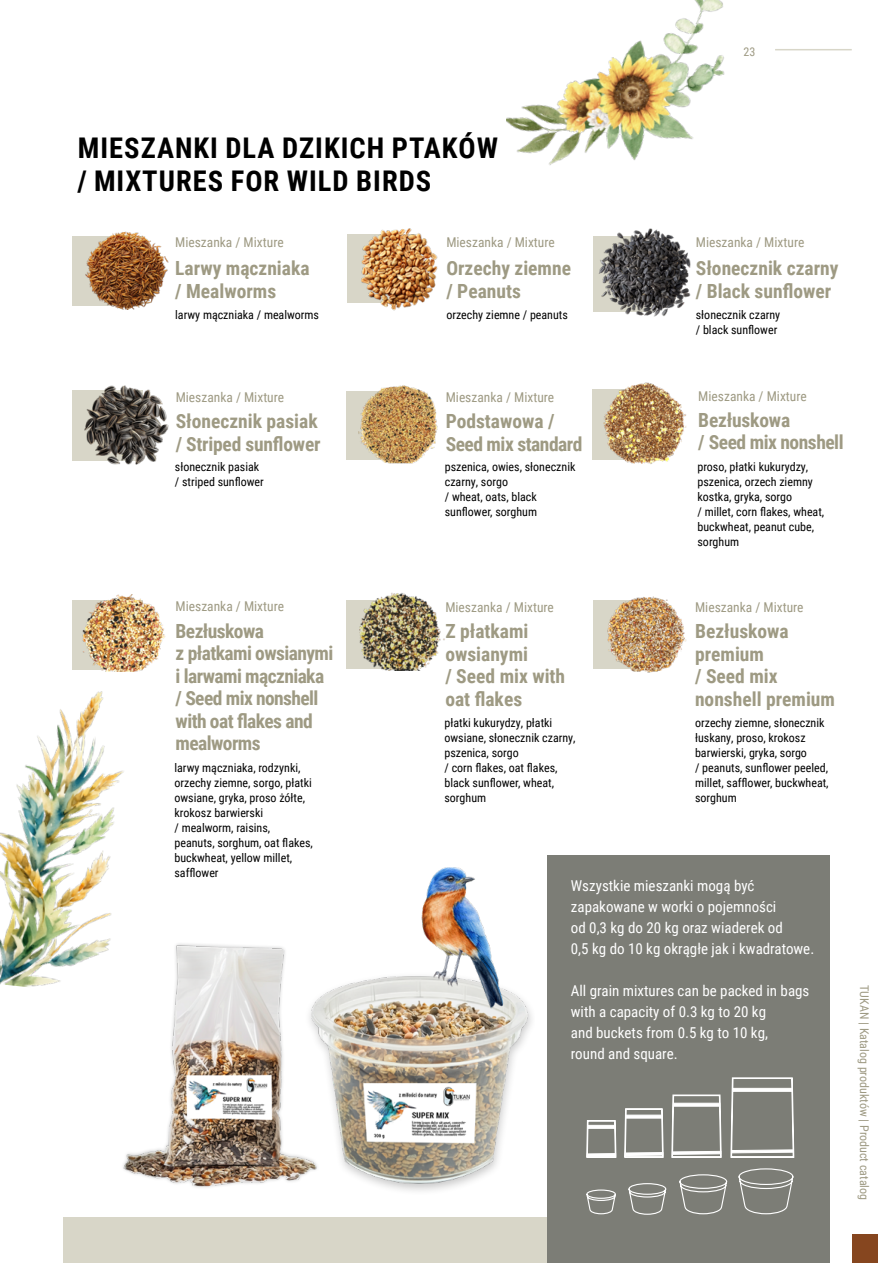
<style>
.page{position:relative;width:893px;height:1263px;background:#fff}
.page>*{position:absolute;margin:0;border:0;box-sizing:border-box;transform-origin:0 0}
.t1{font:700 28.5px/33px "Roboto Condensed";letter-spacing:.035em;color:#000}
.t2{font:700 19.5px/22.5px "Roboto Condensed";color:#9e9a83}
.t3{font:700 19.5px/22.5px "Roboto Condensed";letter-spacing:-.03em;color:#9e9a83}
.t4{font:700 19.5px/22.5px "Roboto Condensed";letter-spacing:-.025em;color:#9e9a83}
.t5{font:15px/21px "Roboto Condensed";color:#fff}
.t6{font:13.5px "Roboto Condensed";color:#9e9a83}
.t7{font:12px/15px "Roboto Condensed";color:#000}
.t8{font:12px "Roboto Condensed";color:#9e9a83}
</style>
<div class="page">
<div style="left:852px;top:1234px;width:25px;height:29px;background:#86461f"></div>
<hr style="left:775px;top:49px;width:77px;height:1px;background:#d8d6c8">
<div style="left:72px;top:236px;width:70px;height:69px;background:#d8d6c8"></div>
<img style="left:77px;top:231px;width:92px;height:78px">
<div style="left:347px;top:234px;width:69px;height:69px;background:#d8d6c8"></div>
<img style="left:361px;top:228px;width:77px;height:83px">
<div style="left:594px;top:236px;width:61px;height:76px;background:#d8d6c8"></div>
<img style="left:598px;top:228px;width:93px;height:89px">
<div style="left:72px;top:390px;width:71px;height:70px;background:#d8d6c8"></div>
<img style="left:592px;top:382px;width:95px;height:82px">
<img style="left:346px;top:385px;width:92px;height:79px">
<img style="left:80px;top:385px;width:89px;height:80px">
<img style="left:346px;top:593px;width:99px;height:77px">
<img style="left:593px;top:596px;width:94px;height:77px">
<img style="left:72px;top:594px;width:93px;height:77px">
<div style="left:64px;top:1218px;width:488px;height:45px;background:#d8d6c8"></div>
<div style="left:547px;top:855px;width:283px;height:408px;background:#7c7d76"></div>
<svg style="left:586px;top:1120px;width:30px;height:38px"></svg>
<hr style="left:588px;top:1125px;width:27px;height:3px;background:#fff">
<div style="left:587px;top:1153px;width:29px;height:4px;border:1px solid #fff"></div>
<svg style="left:624px;top:1108px;width:40px;height:50px"></svg>
<hr style="left:626px;top:1115px;width:36px;height:3px;background:#fff">
<div style="left:625px;top:1152px;width:38px;height:4px;border:1px solid #fff"></div>
<svg style="left:671px;top:1095px;width:51px;height:63px"></svg>
<svg style="left:730px;top:1077px;width:64px;height:81px"></svg>
<img style="left:123px;top:943px;width:182px;height:245px">
<img style="left:305px;top:976px;width:229px;height:242px">
<svg style="left:586px;top:1168px;width:208px;height:47px"></svg>
<img style="left:0;top:691px;width:127px;height:296px">
<img style="left:411px;top:867px;width:98px;height:150px">
<img style="left:506px;top:0;width:219px;height:165px">
<p class="t8" style="left:743px;top:43px;width:13px">23</p>
<h1 class="t1" style="left:78px;top:130px;width:422px">MIESZANKI DLA DZIKICH PTAKÓW / MIXTURES FOR WILD BIRDS</h1>
<p class="t6" style="left:175px;top:233px;width:110px">Mieszanka / Mixture</p>
<h2 class="t2" style="left:175px;top:257px;width:136px">Larwy mączniaka / Mealworms</h2>
<p class="t7" style="left:175px;top:307px;width:145px">larwy mączniaka / mealworms</p>
<p class="t6" style="left:446px;top:233px;width:110px">Mieszanka / Mixture</p>
<h2 class="t2" style="left:446px;top:257px;width:126px">Orzechy ziemne / Peanuts</h2>
<p class="t7" style="left:446px;top:307px;width:123px">orzechy ziemne / peanuts</p>
<p class="t6" style="left:696px;top:233px;width:110px">Mieszanka / Mixture</p>
<h2 class="t2" style="left:696px;top:257px;width:144px">Słonecznik czarny / Black sunflower</h2>
<p class="t7" style="left:696px;top:307px;width:86px">słonecznik czarny / black sunflower</p>
<p class="t6" style="left:176px;top:387px;width:110px">Mieszanka / Mixture</p>
<p class="t6" style="left:698px;top:386px;width:110px">Mieszanka / Mixture</p>
<h2 class="t4" style="left:446px;top:409px;width:138px">Podstawowa /<br>Seed mix standard</h2>
<p class="t6" style="left:446px;top:388px;width:110px">Mieszanka / Mixture</p>
<h2 class="t2" style="left:176px;top:409px;width:146px">Słonecznik pasiak / Striped sunflower</h2>
<h2 class="t4" style="left:698px;top:408px;width:147px">Bezłuskowa<br>/ Seed mix nonshell</h2>
<p class="t7" style="left:175px;top:458px;width:91px">słonecznik pasiak / striped sunflower</p>
<p class="t7" style="left:697px;top:458px;width:128px">proso, płatki kukurydzy, pszenica, orzech ziemny kostka, gryka, sorgo<br>/ millet, corn flakes, wheat, buckwheat, peanut cube, sorghum</p>
<p class="t7" style="left:445px;top:458px;width:132px">pszenica, owies, słonecznik czarny, sorgo<br>/ wheat, oats, black sunflower, sorghum</p>
<p class="t6" style="left:176px;top:597px;width:110px">Mieszanka / Mixture</p>
<h2 class="t3" style="left:176px;top:619px;width:159px">Bezłuskowa<br>z płatkami owsianymi i larwami mączniaka / Seed mix nonshell with oat flakes and mealworms</h2>
<p class="t7" style="left:174px;top:760px;width:140px">larwy mączniaka, rodzynki, orzechy ziemne, sorgo, płatki owsiane, gryka, proso żółte, krokosz barwierski<br>/ mealworm, raisins, peanuts, sorghum, oat flakes, buckwheat, yellow millet, safflower</p>
<p class="t6" style="left:445px;top:598px;width:110px">Mieszanka / Mixture</p>
<h2 class="t2" style="left:445px;top:619px;width:121px">Z płatkami owsianymi<br>/ Seed mix with oat flakes</h2>
<p class="t7" style="left:444px;top:715px;width:133px">płatki kukurydzy, płatki owsiane, słonecznik czarny, pszenica, sorgo<br>/ corn flakes, oat flakes, black sunflower, wheat, sorghum</p>
<p class="t6" style="left:695px;top:598px;width:110px">Mieszanka / Mixture</p>
<h2 class="t2" style="left:695px;top:619px;width:141px">Bezłuskowa premium<br>/ Seed mix nonshell premium</h2>
<p class="t7" style="left:695px;top:715px;width:135px">orzechy ziemne, słonecznik łuskany, proso, krokosz barwierski, gryka, sorgo<br>/ peanuts, sunflower peeled, millet, safflower, buckwheat, sorghum</p>
<p class="t5" style="left:571px;top:874px;width:245px">Wszystkie mieszanki mogą być zapakowane w worki o pojemności<br>od 0,3 kg do 20 kg oraz wiaderek od<br>0,5 kg do 10 kg okrągłe jak i kwadratowe.</p>
<p class="t5" style="left:571px;top:979px;width:240px">All grain mixtures can be packed in bags with a capacity of 0.3 kg to 20 kg<br>and buckets from 0.5 kg to 10 kg,<br>round and square.</p>
<p class="t8" style="left:873px;top:985px;width:216px;rotate:90deg">TUKAN | Katalog produktów | Product catalog</p>
</div>
